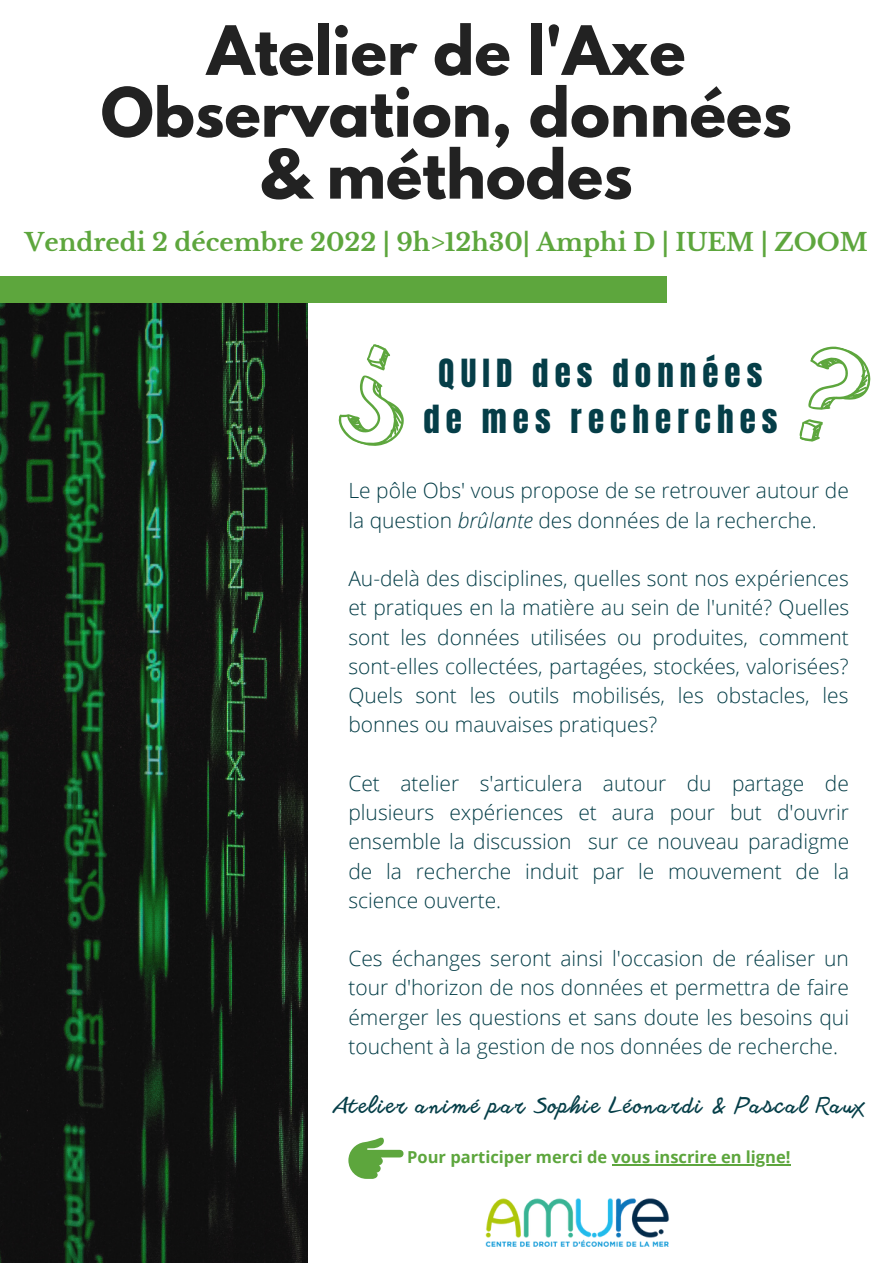
<style>
.page{position:relative;width:893px;height:1264px;background:#fff}
.page>*{position:absolute;margin:0;border:0;box-sizing:border-box;transform-origin:0 0}
.t1{font:700 60.15px/61.8px "League Spartan";color:#222;text-align:center}
.t2{font:33px/46px "Anton";letter-spacing:.185em;color:#053e48;text-align:center}
.t3{font:700 24.45px "Libre Baskerville";color:#5da63d}
.t4{font:300 21px/29.2px "Open Sans";color:#053e48;text-align:justify}
.t5{font:300 21px "Another Shabby";letter-spacing:.065em;color:#053e48}
.t6{font:700 16.5px "Open Sans";color:#5da63d}
.s1{font-style:italic}
</style>
<div class="page">
<img style="left:0;top:303px;width:308px;height:959px">
<div style="left:0;top:277px;width:667px;height:25px;background:#5da63d"></div>
<svg style="left:799px;top:346px;width:72px;height:96px"></svg>
<svg style="left:338px;top:344px;width:66px;height:102px"></svg>
<img style="left:485px;top:1198px;width:184px;height:49px">
<hr style="left:611px;top:1164px;width:179px;height:1px;background:#5da63d">
<svg style="left:348px;top:1137px;width:55px;height:41px"></svg>
<h1 class="t1" style="left:101px;top:27px;width:692px">Atelier de l'Axe<br>Observation, données &amp; méthodes</h1>
<p class="t3" style="left:25px;top:227px;width:844px">Vendredi 2 décembre 2022 | 9h&gt;12h30| Amphi D | IUEM | ZOOM</p>
<h2 class="t2" style="left:423px;top:350px;width:356px">QUID des données de mes recherches</h2>
<p class="t4" style="left:348px;top:475px;width:502px">Le pôle Obs' vous propose de se retrouver autour de la question <span class="s1">brûlante</span> des données de la recherche.</p>
<p class="t4" style="left:348px;top:563px;width:502px">Au-delà des disciplines, quelles sont nos expériences et pratiques en la matière au sein de l'unité? Quelles sont les données utilisées ou produites, comment sont-elles collectées, partagées, stockées, valorisées?<br>Quels sont les outils mobilisés, les obstacles, les bonnes ou mauvaises pratiques?</p>
<p class="t4" style="left:348px;top:768px;width:502px">Cet atelier s'articulera autour du partage de plusieurs expériences et aura pour but d'ouvrir ensemble la discussion sur ce nouveau paradigme de la recherche induit par le mouvement de la science ouverte.</p>
<p class="t4" style="left:348px;top:943px;width:502px">Ces échanges seront ainsi l'occasion de réaliser un tour d'horizon de nos données et permettra de faire émerger les questions et sans doute les besoins qui touchent à la gestion de nos données de recherche.</p>
<p class="t5" style="left:334px;top:1094px;width:531px">Atelier animé par Sophie Léonardi &amp; Pascal Raux</p>
<p class="t6" style="left:407px;top:1145px;width:385px">Pour participer merci de vous inscrire en ligne!</p>
</div>
